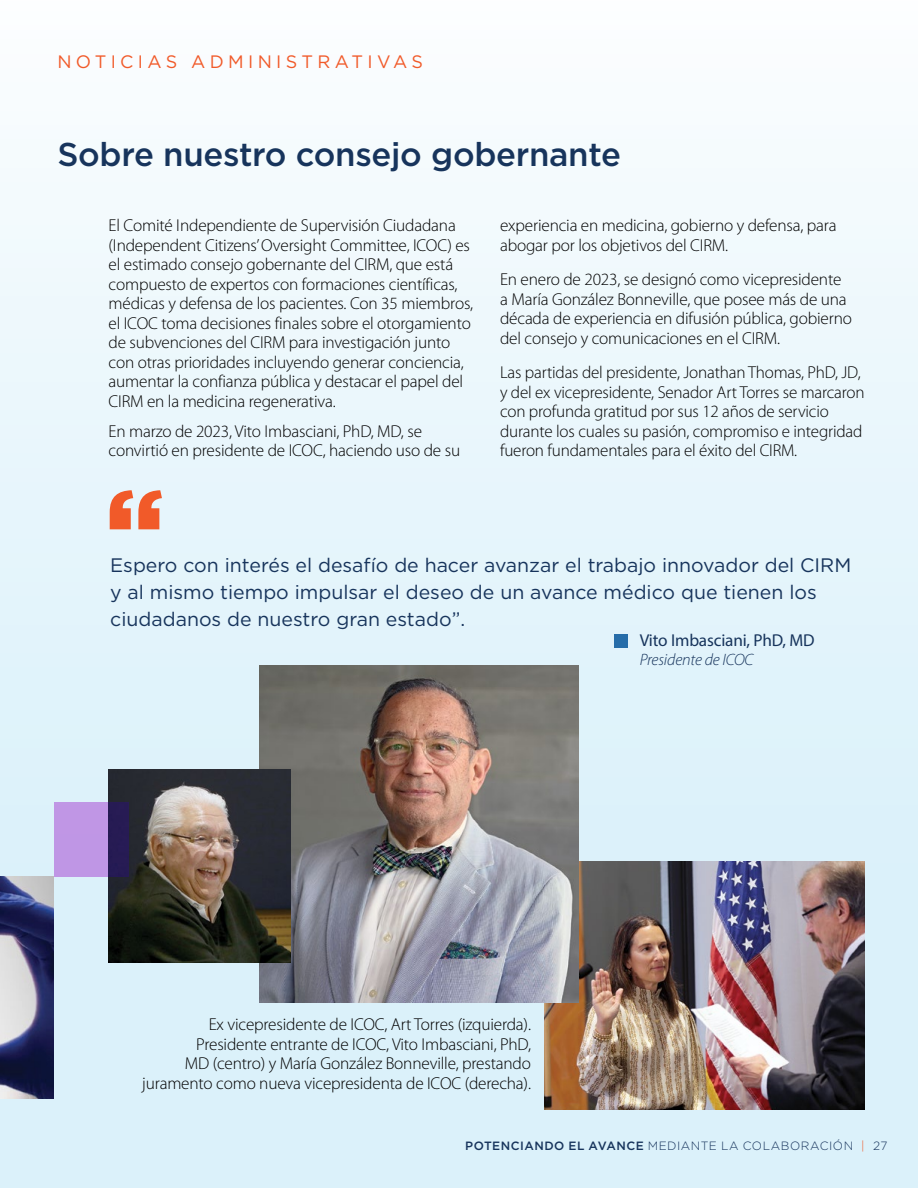
<style>
.page{position:relative;width:918px;height:1188px;background:#fff}
.page>*{position:absolute;margin:0;border:0;box-sizing:border-box;transform-origin:0 0}
.t1{font:900 108px "Gotham";color:#f15a29}
.t2{font:500 33px "Gotham";letter-spacing:-.01em;color:#17345c}
.t3{font:19.5px/27px "Gotham";color:#17345c}
.t4{font:18px "Gotham";letter-spacing:.24em;color:#f15a29}
.t5{font:300 17.25px/19.5px "Myriad Pro";letter-spacing:-.01em;color:#000}
.t6{font:17.25px "Myriad Pro";letter-spacing:-.01em;color:#17345c}
.t7{font:italic 300 16.5px "Myriad Pro";letter-spacing:-.01em;color:#17345c}
.t8{font:300 12px "Gotham";letter-spacing:.04em;color:#17345c}
.s1{font-weight:500}
.s2{color:#f15a29}
</style>
<div class="page">
<div style="left:0;top:0;width:918px;height:1188px;background:linear-gradient(to bottom,#f8fcfe,#d3edf8)"></div>
<img style="left:0;top:876px;width:54px;height:223px">
<img style="left:544px;top:861px;width:321px;height:249px">
<img style="left:259px;top:665px;width:319px;height:337px">
<img style="left:108px;top:769px;width:183px;height:193px">
<svg style="left:54px;top:802px;width:74px;height:74px;fill:#bf96e5"></svg>
<div style="left:614px;top:634px;width:13px;height:14px;background:#266da9"></div>
<h2 class="t4" style="left:57px;top:51px;width:367px">NOTICIAS ADMINISTRATIVAS</h2>
<h3 class="t2" style="left:57px;top:133px;width:565px">Sobre nuestro consejo gobernante</h3>
<p class="t5" style="left:109px;top:216px;width:366px">El Comité Independiente de Supervisión Ciudadana (Independent Citizens’ Oversight Committee, ICOC) es el estimado consejo gobernante del CIRM, que está compuesto de expertos con formaciones científicas, médicas y defensa de los pacientes. Con 35 miembros, el ICOC toma decisiones finales sobre el otorgamiento de subvenciones del CIRM para investigación junto con otras prioridades incluyendo generar conciencia, aumentar la confianza pública y destacar el papel del CIRM en la medicina regenerativa.</p>
<p class="t5" style="left:109px;top:421px;width:353px">En marzo de 2023, Vito Imbasciani, PhD, MD, se convirtió en presidente de ICOC, haciendo uso de su</p>
<p class="t5" style="left:500px;top:216px;width:338px">experiencia en medicina, gobierno y defensa, para abogar por los objetivos del CIRM.</p>
<p class="t5" style="left:500px;top:270px;width:353px">En enero de 2023, se designó como vicepresidente a María González Bonneville, que posee más de una década de experiencia en difusión pública, gobierno del consejo y comunicaciones en el CIRM.</p>
<p class="t5" style="left:500px;top:363px;width:366px">Las partidas del presidente, Jonathan Thomas, PhD, JD, y del ex vicepresidente, Senador Art Torres se marcaron con profunda gratitud por sus 12 años de servicio durante los cuales su pasión, compromiso e integridad fueron fundamentales para el éxito del CIRM.</p>
<p class="t1" style="left:105px;top:454px;width:61px">“</p>
<p class="t3" style="left:110px;top:551px;width:743px">Espero con interés el desafío de hacer avanzar el trabajo innovador del CIRM y al mismo tiempo impulsar el deseo de un avance médico que tienen los ciudadanos de nuestro gran estado”.</p>
<p class="t6" style="left:640px;top:629px;width:176px">Vito Imbasciani, PhD, MD</p>
<p class="t7" style="left:640px;top:651px;width:115px">Presidente de ICOC</p>
<p class="t5" style="left:142px;top:1015px;width:390px;text-align:right">Ex vicepresidente de ICOC, Art Torres (izquierda).<br>Presidente entrante de ICOC, Vito Imbasciani, PhD,<br>MD (centro) y María González Bonneville, prestando juramento como nueva vicepresidenta de ICOC (derecha).</p>
<p class="t8" style="left:465px;top:1138px;width:424px"><span class="s1">POTENCIANDO EL AVANCE</span> MEDIANTE LA COLABORACIÓN <span class="s2">|</span> 27</p>
</div>
